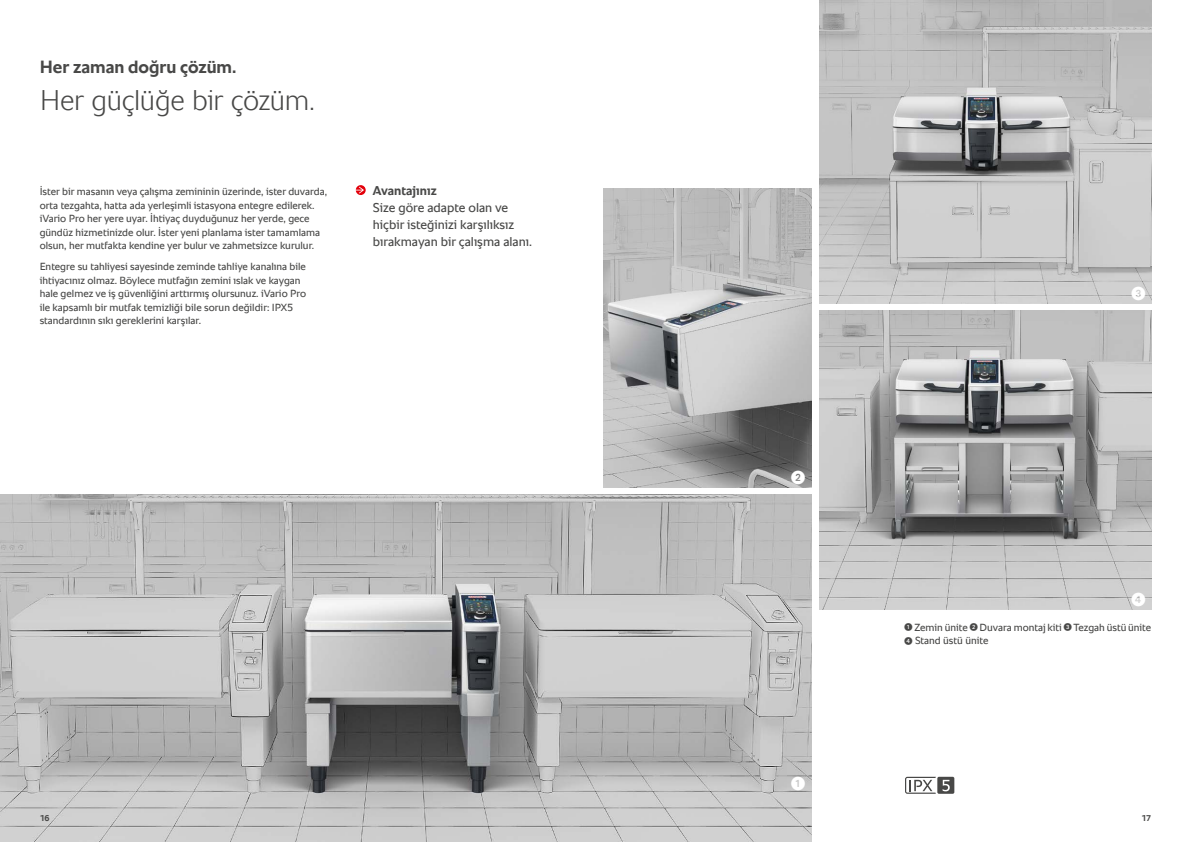
<style>
.page{position:relative;width:1191px;height:842px;background:#fff}
.page>*{position:absolute;margin:0;border:0;box-sizing:border-box;transform-origin:0 0}
.t1{font:300 29px "RATIONAL Sans TT";letter-spacing:-.015em;color:#484847}
.t2{font:700 18px "RATIONAL Sans TT";letter-spacing:-.005em;color:#484847}
.t3{font:14px "European Pi One";color:#fff}
.t4{font:13px/17px "RATIONAL Sans TT";color:#484847}
.t5{font:700 13px "RATIONAL Sans TT";color:#484847}
.t6{font:10.5px/13.6px "RATIONAL Sans TT";color:#484847}
.t7{font:700 8.5px "RATIONAL Sans TT";color:#484847}
.s1{font-family:"European Pi One";font-size:8px}
</style>
<div class="page">
<img style="left:0;top:494px;width:811px;height:348px">
<img style="left:819px;top:0;width:332px;height:304px">
<img style="left:604px;top:188px;width:207px;height:300px">
<img style="left:819px;top:311px;width:332px;height:298px">
<svg style="left:905px;top:777px;width:49px;height:17px"></svg>
<svg style="left:356px;top:185px;width:10px;height:10px"></svg>
<h2 class="t2" style="left:40px;top:53px;width:198px">Her zaman doğru çözüm.</h2>
<h1 class="t1" style="left:40px;top:79px;width:277px">Her güçlüğe bir çözüm.</h1>
<p class="t6" style="left:40px;top:185px;width:289px">İster bir masanın veya çalışma zemininin üzerinde, ister duvarda, orta tezgahta, hatta ada yerleşimli istasyona entegre edilerek. iVario Pro her yere uyar. İhtiyaç duyduğunuz her yerde, gece gündüz hizmetinizde olur. İster yeni planlama ister tamamlama olsun, her mutfakta kendine yer bulur ve zahmetsizce kurulur.</p>
<p class="t6" style="left:40px;top:260px;width:268px">Entegre su tahliyesi sayesinde zeminde tahliye kanalına bile ihtiyacınız olmaz. Böylece mutfağın zemini ıslak ve kaygan hale gelmez ve iş güvenliğini arttırmış olursunuz. iVario Pro ile kapsamlı bir mutfak temizliği bile sorun değildir: IPX5 standardının sıkı gereklerini karşılar.</p>
<p class="t5" style="left:373px;top:181px;width:65px">Avantajınız</p>
<p class="t4" style="left:373px;top:199px;width:161px">Size göre adapte olan ve hiçbir isteğinizi karşılıksız bırakmayan bir çalışma alanı.</p>
<h3 class="t3" style="left:791px;top:469px;width:15px">2</h3>
<h3 class="t3" style="left:791px;top:776px;width:15px">1</h3>
<h3 class="t3" style="left:1131px;top:286px;width:15px">3</h3>
<h3 class="t3" style="left:1131px;top:592px;width:15px">4</h3>
<p class="t6" style="left:904px;top:620px;width:248px"><span class="s1">1</span> Zemin ünite <span class="s1">2</span> Duvara montaj kiti <span class="s1">3</span> Tezgah üstü ünite<br><span class="s1">4</span> Stand üstü ünite</p>
<p class="t7" style="left:40px;top:812px;width:11px">16</p>
<p class="t7" style="left:1141px;top:812px;width:11px">17</p>
</div>
